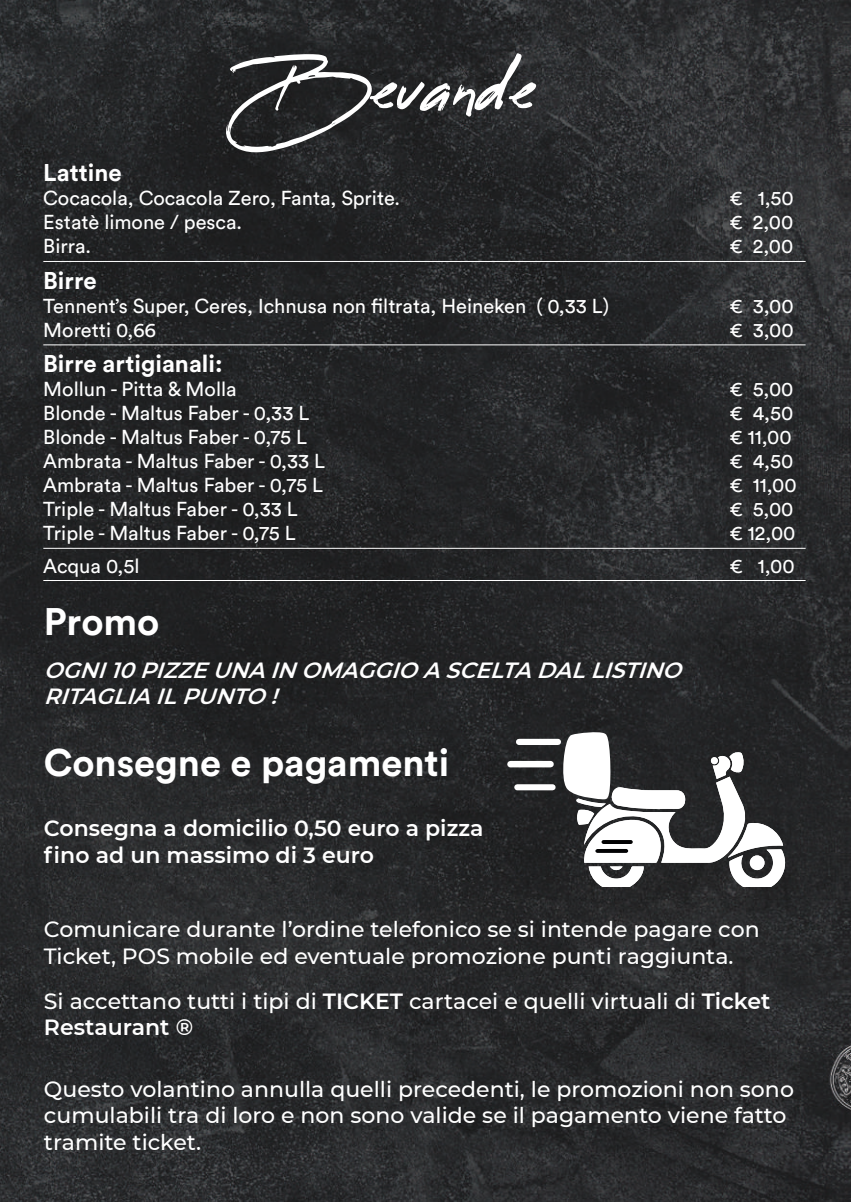
<style>
.page{position:relative;width:851px;height:1202px;background:#fff}
.page>*{position:absolute;margin:0;border:0;box-sizing:border-box;transform-origin:0 0}
.t1{font:60px "Reey";color:#fff}
.t2{font:700 38px "Circular Std";color:#fff}
.t3{font:700 24px "Circular Std";color:#fff}
.t4{font:500 22px/26.4px "Montserrat";color:#fff}
.t5{font:italic 600 22px/26.4px "Montserrat";color:#fff}
.t6{font:600 22px/26.4px "Montserrat";color:#fff}
.t7{font:20px/24px "Circular Std";color:#fff}
.s1{font-weight:600}
</style>
<div class="page">
<img style="left:0;top:0;width:850px;height:1202px">
<hr style="left:43px;top:261px;width:686px;height:1px;background:#fff">
<hr style="left:43px;top:345px;width:686px;height:1px;background:#fff">
<hr style="left:43px;top:548px;width:686px;height:1px;background:#fff">
<hr style="left:729px;top:548px;width:76px;height:1px;background:#fff">
<hr style="left:43px;top:580px;width:686px;height:1px;background:#fff">
<hr style="left:729px;top:580px;width:76px;height:1px;background:#fff">
<hr style="left:729px;top:261px;width:76px;height:1px;background:#fff">
<hr style="left:729px;top:345px;width:76px;height:1px;background:#fff">
<svg style="left:554px;top:729px;width:232px;height:157px"></svg>
<div style="left:517px;top:784px;width:35px;height:6px;background:#fff"></div>
<div style="left:510px;top:761px;width:40px;height:6px;background:#fff"></div>
<div style="left:519px;top:739px;width:39px;height:6px;background:#fff"></div>
<h1 class="t1" style="left:231px;top:56px;width:307px">Bevande</h1>
<p class="t3" style="left:43px;top:158px;width:80px">Lattine</p>
<p class="t7" style="left:43px;top:186px;width:358px">Cocacola, Cocacola Zero, Fanta, Sprite.<br>Estatè limone / pesca.<br>Birra.</p>
<p class="t7" style="left:729px;top:186px;width:66px;text-align:justify">€ 1,50 € 2,00 € 2,00</p>
<p class="t3" style="left:43px;top:265px;width:55px">Birre</p>
<p class="t7" style="left:43px;top:294px;width:567px">Tennent’s Super, Ceres, Ichnusa non filtrata, Heineken ( 0,33 L)<br>Moretti 0,66</p>
<p class="t7" style="left:729px;top:294px;width:66px">€ 3,00 € 3,00</p>
<p class="t3" style="left:43px;top:348px;width:181px">Birre artigianali:</p>
<p class="t7" style="left:43px;top:377px;width:283px">Mollun - Pitta &amp; Molla<br>Blonde - Maltus Faber - 0,33 L<br>Blonde - Maltus Faber - 0,75 L<br>Ambrata - Maltus Faber - 0,33 L<br>Ambrata - Maltus Faber - 0,75 L<br>Triple - Maltus Faber - 0,33 L<br>Triple - Maltus Faber - 0,75 L</p>
<p class="t7" style="left:729px;top:377px;width:69px">€ 5,00 € 4,50 € 11,00 € 4,50 € 11,00 € 5,00 € 12,00</p>
<p class="t7" style="left:43px;top:553px;width:98px">Acqua 0,5l</p>
<p class="t7" style="left:729px;top:553px;width:67px">€ 1,00</p>
<h2 class="t2" style="left:44px;top:597px;width:117px">Promo</h2>
<p class="t5" style="left:44px;top:656px;width:647px">OGNI10PIZZEUNAIN OMAGGIO ASCELTADALLISTINO<br>RITAGLIAILPUNTO !</p>
<h2 class="t2" style="left:44px;top:738px;width:407px">Consegne e pagamenti</h2>
<p class="t7" style="left:85px;top:813px;width:170px">chiuso il mercoledi</p>
<p class="t6" style="left:44px;top:814px;width:441px">Consegna a domicilio 0,50 euro a pizza fino ad un massimo di 3 euro</p>
<p class="t4" style="left:44px;top:915px;width:717px">Comunicare durante l’ordine telefonico se si intende pagare con<br>Ticket, POS mobile ed eventuale promozione punti raggiunta.</p>
<p class="t4" style="left:44px;top:987px;width:727px">Si accettano tutti i tipi di <span class="s1">TICKET</span> cartacei e quelli virtuali di <span class="s1">Ticket<br>Restaurant ®</span></p>
<p class="t4" style="left:44px;top:1075px;width:751px">Questo volantino annulla quelli precedenti, le promozioni non sono cumulabili tra di loro e non sono valide se il pagamento viene fatto tramite ticket.</p>
</div>
